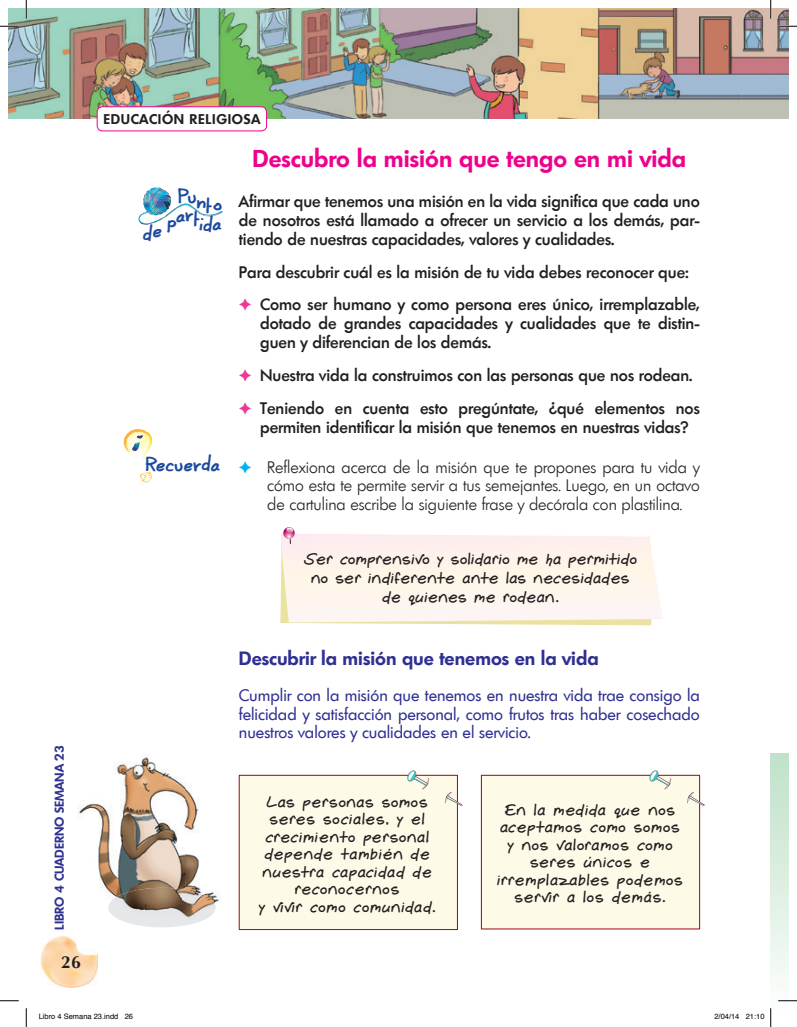
<style>
.page{position:relative;width:797px;height:1027px;background:#fff}
.page>*{position:absolute;margin:0;border:0;box-sizing:border-box;transform-origin:0 0}
.t1{font:600 23.75px "Limerick";color:#ed028c}
.t2{font:600 18.75px "Limerick";color:#2e3092}
.t3{font:700 17.5px "Optima";color:#231f20}
.t4{font:500 16.25px/18.8px "Limerick";color:#231f20}
.t5{font:16.25px/17.5px "Gemelli";color:#231f20;text-align:center}
.t6{font:300 16.25px/18.8px "Limerick";color:#231f20;text-align:justify}
.t7{font:16.25px/18.8px "Limerick";color:#2e3092;text-align:justify}
.t8{font:16.25px/18.8px "Gemelli";letter-spacing:-.02em;color:#231f20;text-align:center}
.t9{font:15px "Coert Schrift Dik";color:#1d4a9f}
.t10{font:600 13.75px "Limerick";letter-spacing:.05em;color:#231f20}
.t11{font:600 12.5px "Limerick";color:#2e3092}
.t12{font:7.5px "Helvetica";color:#000}
.s1{color:#ed3896}
.s2{color:#00b3ef}
</style>
<div class="page">
<img style="left:9px;top:9px;width:779px;height:109px">
<img style="left:41px;top:936px;width:57px;height:51px">
<div style="left:770px;top:753px;width:18px;height:265px;background:linear-gradient(to bottom,#bfe1c9,#fdfefd)"></div>
<div style="left:97px;top:107px;width:169px;height:24px;background:#fff;border-radius:5px"></div>
<div style="left:97px;top:106px;width:170px;height:25px;border:1px solid #ed028c;border-radius:5px"></div>
<img style="left:138px;top:187px;width:85px;height:38px">
<svg style="left:140px;top:471px;width:12px;height:12px"></svg>
<svg style="left:123px;top:429px;width:28px;height:31px"></svg>
<svg style="left:280px;top:591px;width:371px;height:34px"></svg>
<svg style="left:281px;top:532px;width:382px;height:90px"></svg>
<svg style="left:283px;top:527px;width:12px;height:17px"></svg>
<div style="left:481px;top:775px;width:219px;height:154px;background:#fefae8;border:1px solid #9d070d"></div>
<svg style="left:687px;top:792px;width:18px;height:13px"></svg>
<svg style="left:649px;top:770px;width:22px;height:19px"></svg>
<div style="left:239px;top:775px;width:219px;height:155px;background:#fefae8;border:1px solid #9d070d"></div>
<svg style="left:445px;top:792px;width:18px;height:13px"></svg>
<svg style="left:407px;top:770px;width:22px;height:19px"></svg>
<div style="left:108px;top:888px;width:107px;height:39px;background:#e6e7e9;border-radius:50%"></div>
<img style="left:79px;top:755px;width:142px;height:155px">
<img style="left:108px;top:888px;width:107px;height:32px">
<svg style="left:0;top:25px;width:19px;height:2px"></svg>
<svg style="left:778px;top:25px;width:19px;height:2px"></svg>
<svg style="left:0;top:1000px;width:19px;height:1px"></svg>
<svg style="left:778px;top:1000px;width:19px;height:1px"></svg>
<svg style="left:25px;top:0;width:2px;height:19px"></svg>
<svg style="left:25px;top:1008px;width:2px;height:19px"></svg>
<svg style="left:770px;top:0;width:1px;height:19px"></svg>
<svg style="left:770px;top:1008px;width:1px;height:19px"></svg>
<p class="t10" style="left:103px;top:111px;width:158px">EDUCACIÓN RELIGIOSA</p>
<p class="t11" style="left:51px;top:930px;width:186px;rotate:-90deg">LIBRO 4 CUADERNO SEMANA 23</p>
<p class="t3" style="left:61px;top:952px;width:21px">26</p>
<p class="t9" style="left:178px;top:195px;width:46px">P nto</p>
<p class="t9" style="left:188px;top:189px;width:11px">u</p>
<p class="t9" style="left:168px;top:210px;width:20px">pa</p>
<p class="t9" style="left:194px;top:216px;width:30px">tda</p>
<p class="t9" style="left:186px;top:207px;width:10px">r</p>
<p class="t9" style="left:200px;top:216px;width:6px">i</p>
<p class="t9" style="left:143px;top:227px;width:11px">d</p>
<p class="t9" style="left:153px;top:223px;width:11px">e</p>
<p class="t9" style="left:146px;top:457px;width:77px">Recuerda</p>
<h1 class="t1" style="left:252px;top:143px;width:435px">Descubro la misión que tengo en mi vida</h1>
<p class="t4" style="left:239px;top:192px;width:462px;text-align:justify">Afirmar que tenemos una misión en la vida significa que cada uno de nosotros está llamado a ofrecer un servicio a los demás, par&shy;tiendo de nuestras capacidades, valores y cualidades.</p>
<p class="t4" style="left:239px;top:255px;width:462px;line-height:32.9px">Para descubrir cuál es la misión de tu vida debes reconocer que: <span class="s1">✦</span> Como ser humano y como persona eres único, irremplazable,</p>
<p class="t4" style="left:260px;top:314px;width:441px">dotado de grandes capacidades y cualidades que te distin&shy;guen y diferencian de los demás.</p>
<p class="t4" style="left:239px;top:358px;width:462px;line-height:32.9px"><span class="s1">✦</span> Nuestra vida la construimos con las personas que nos rodean. <span class="s1">✦</span> Teniendo en cuenta esto pregúntate, ¿qué elementos nos</p>
<p class="t4" style="left:260px;top:417px;width:430px">permiten identificar la misión que tenemos en nuestras vidas?</p>
<p class="t6" style="left:267px;top:457px;width:434px;text-indent:-28px"><span class="s2">✦</span> Reflexiona acerca de la misión que te propones para tu vida y cómo esta te permite servir a tus semejantes. Luego, en un octavo de cartulina escribe la siguiente frase y decórala con plastilina.</p>
<p class="t8" style="left:304px;top:550px;width:336px">Ser comprensivo y solidario me ha permitido no ser indiferente ante las necesidades de quienes me rodean.</p>
<p class="t2" style="left:239px;top:646px;width:361px">Descubrir la misión que tenemos en la vida</p>
<p class="t7" style="left:239px;top:686px;width:462px">Cumplir con la misión que tenemos en nuestra vida trae consigo la felicidad y satisfacción personal, como frutos tras haber cosechado nuestros valores y cualidades en el servicio.</p>
<p class="t5" style="left:259px;top:793px;width:179px">Las personas somos seres sociales, y el crecimiento personal depende también de nuestra capacidad de reconocernos<br>y vivir como comunidad.</p>
<p class="t5" style="left:497px;top:801px;width:188px">En la medida que nos aceptamos como somos y nos valoramos como seres únicos e irremplazables podemos servir a los demás.</p>
<p class="t12" style="left:39px;top:1011px;width:96px">Libro 4 Semana 23.indd 26</p>
<p class="t12" style="left:714px;top:1011px;width:52px">2/04/14 21:10</p>
</div>
